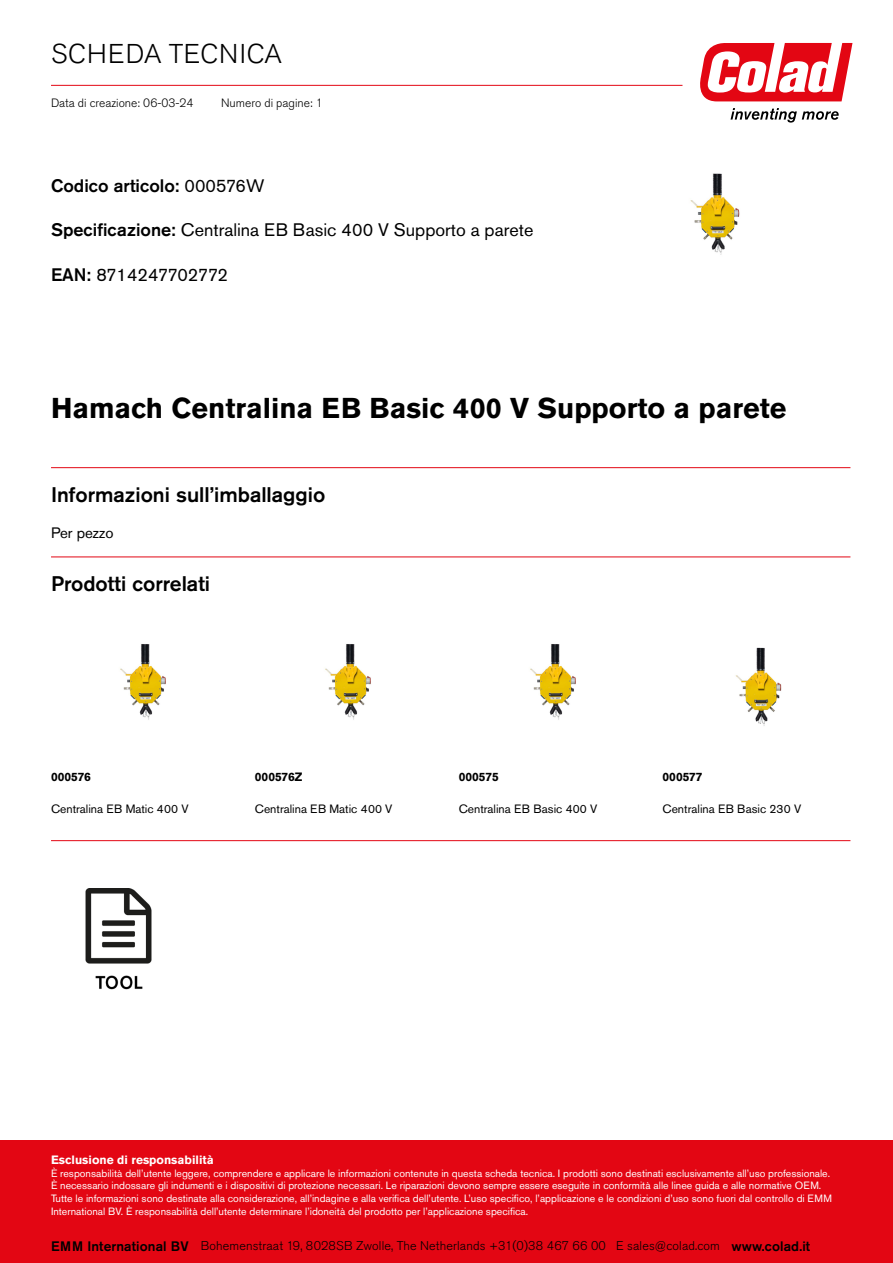
<style>
.page{position:relative;width:893px;height:1263px;background:#fff}
.page>*{position:absolute;margin:0;border:0;box-sizing:border-box;transform-origin:0 0}
.t1{font:700 28.5px "Akzidenz Grotesk Pro";color:#000}
.t2{font:300 27px "Akzidenz Grotesk Pro";letter-spacing:.03em;color:#000}
.t3{font:500 21px "Akzidenz Grotesk Pro";color:#000}
.t4{font:18px "Akzidenz Grotesk Pro";color:#000}
.t5{font:500 18px "Akzidenz Grotesk Pro";color:#000}
.t6{font:18px "Akzidenz Grotesk Pro";letter-spacing:-.03em;color:#000}
.t7{font:15px "Akzidenz Grotesk Pro";color:#000}
.t8{font:300 12.6px "Akzidenz Grotesk Pro";letter-spacing:.01em;color:#000}
.t9{font:12px "Akzidenz Grotesk Pro";color:#000}
.t10{font:300 12px "Akzidenz Grotesk Pro";color:#000}
.t11{font:700 12px "Akzidenz Grotesk Pro";color:#fff}
.t12{font:700 12px "Akzidenz Grotesk Pro";color:#000}
.t13{font:10.5px/12.9px "Akzidenz Grotesk Pro";color:#fff}
.s1{font-weight:400}
.s2{font-weight:500}
.s3{font-weight:500;font-size:13.65px}
</style>
<div class="page">
<svg style="left:700px;top:43px;width:152px;height:58px"></svg>
<svg style="left:731px;top:108px;width:108px;height:15px"></svg>
<hr style="left:51px;top:85px;width:631px;height:1px;background:#e30613">
<hr style="left:51px;top:467px;width:799px;height:1px;background:#e30613">
<hr style="left:51px;top:557px;width:799px;height:1px;background:#e30613">
<img style="left:120px;top:644px;width:46px;height:76px">
<img style="left:325px;top:644px;width:46px;height:76px">
<img style="left:530px;top:644px;width:46px;height:76px">
<img style="left:735px;top:647px;width:47px;height:79px">
<hr style="left:51px;top:840px;width:799px;height:1px;background:#e30613">
<img style="left:85px;top:888px;width:67px;height:102px">
<div style="left:0;top:1141px;width:893px;height:122px;background:#e30613"></div>
<img style="left:690px;top:173px;width:50px;height:82px">
<h2 class="t2" style="left:51px;top:36px;width:232px">SCHEDA TECNICA</h2>
<p class="t10" style="left:221px;top:95px;width:103px">Numero di pagine: 1</p>
<p class="t10" style="left:51px;top:95px;width:144px">Data di creazione: 06-03-24</p>
<h3 class="t5" style="left:51px;top:174px;width:215px">Codico articolo: <span class="s1">000576W</span></h3>
<h3 class="t4" style="left:51px;top:218px;width:484px"><span class="s2">Specificazione:</span> Centralina EB Basic 400 V Supporto a parete</h3>
<h3 class="t6" style="left:51px;top:263px;width:178px"><span class="s2">EAN:</span> 8714247702772</h3>
<h1 class="t1" style="left:51px;top:389px;width:737px">Hamach Centralina EB Basic 400 V Supporto a parete</h1>
<h3 class="t3" style="left:51px;top:481px;width:276px">Informazioni sull’imballaggio</h3>
<h3 class="t7" style="left:51px;top:523px;width:64px">Per pezzo</h3>
<h3 class="t3" style="left:51px;top:570px;width:161px">Prodotti correlati</h3>
<p class="t12" style="left:51px;top:769px;width:41px">000576</p>
<p class="t12" style="left:255px;top:769px;width:49px">000576Z</p>
<p class="t12" style="left:459px;top:769px;width:42px">000575</p>
<p class="t12" style="left:663px;top:769px;width:41px">000577</p>
<p class="t9" style="left:51px;top:801px;width:139px">Centralina EB Matic 400 V</p>
<p class="t9" style="left:255px;top:801px;width:139px">Centralina EB Matic 400 V</p>
<p class="t9" style="left:459px;top:801px;width:140px">Centralina EB Basic 400 V</p>
<p class="t9" style="left:663px;top:801px;width:140px">Centralina EB Basic 230 V</p>
<p class="t11" style="left:51px;top:1152px;width:164px">Esclusione di responsabilità</p>
<p class="t13" style="left:51px;top:1166px;width:782px">È responsabilità dell’utente leggere, comprendere e applicare le informazioni contenute in questa scheda tecnica. I prodotti sono destinati esclusivamente all’uso professionale.<br>È necessario indossare gli indumenti e i dispositivi di protezione necessari. Le riparazioni devono sempre essere eseguite in conformità alle linee guida e alle normative OEM.<br>Tutte le informazioni sono destinate alla considerazione, all’indagine e alla verifica dell’utente. L’uso specifico, l’applicazione e le condizioni d’uso sono fuori dal controllo di EMM International BV. È responsabilità dell’utente determinare l’idoneità del prodotto per l’applicazione specifica.</p>
<p class="t8" style="left:51px;top:1238px;width:761px"><span class="s3">EMM International BV</span> Bohemenstraat 19, 8028SB Zwolle, The Netherlands +31(0)38 467 66 00 E sales@colad.com <span class="s3">www.colad.it</span></p>
</div>
